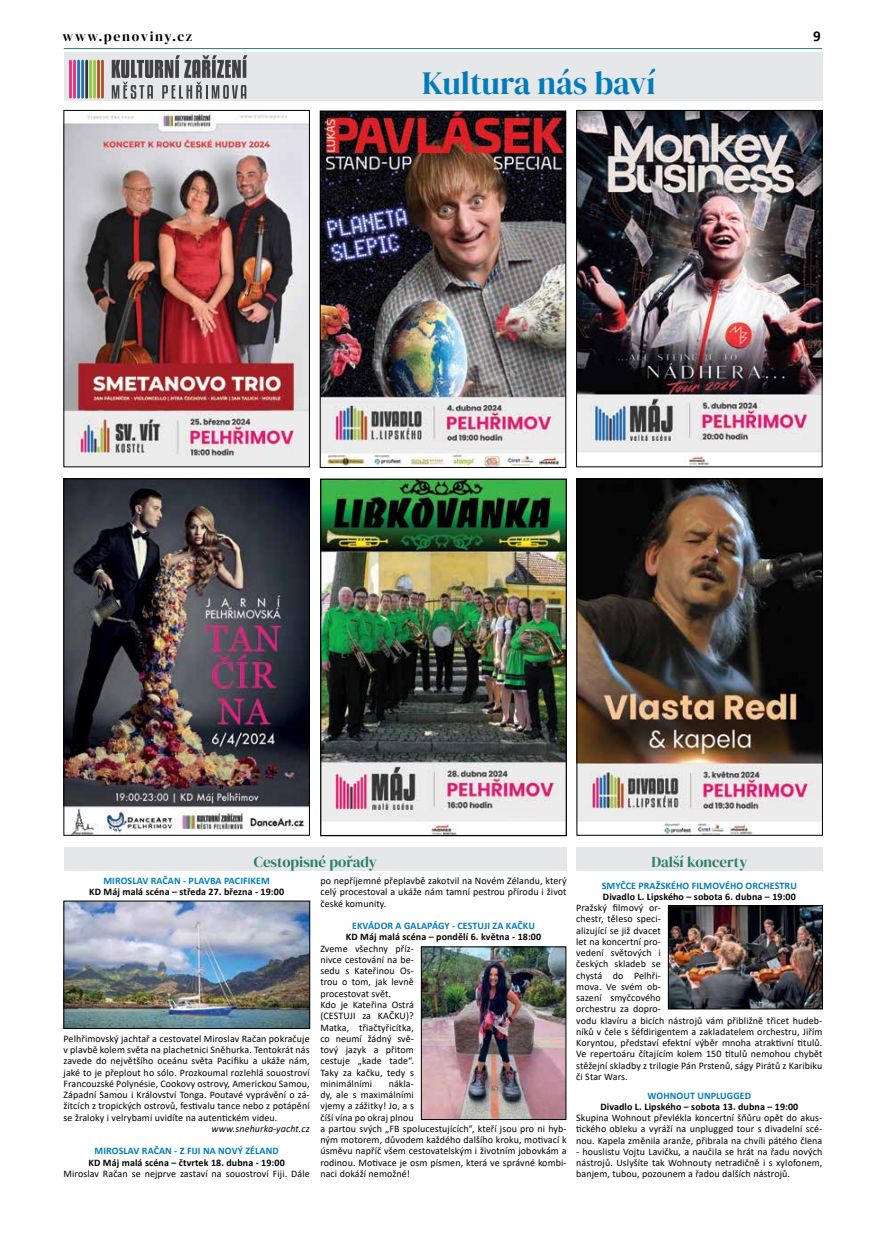
<style>
.page{position:relative;width:886px;height:1251px;background:#fff}
.page>*{position:absolute;margin:0;border:0;box-sizing:border-box;transform-origin:0 0}
.t1{font:32.5px "DM Serif Display";letter-spacing:-.005em;color:#007cbb}
.t2{font:15px "DM Serif Display";color:#287f6a}
.t3{font:700 15px "Calibri";color:#000}
.t4{font:13.75px "DM Serif Display";letter-spacing:.12em;color:#000}
.t5{font:10px/11.2px "Calibri";letter-spacing:.01em;color:#000;text-align:justify}
.t6{font:700 10px "Calibri";letter-spacing:.01em;color:#000}
.t7{font:700 10px "Calibri";letter-spacing:.01em;color:#007cbb}
.t8{font:italic 10px "Calibri";letter-spacing:.01em;color:#000}
</style>
<div class="page">
<hr style="left:64px;top:48px;width:758px;height:1px;background:#287f6a">
<div style="left:64px;top:52px;width:758px;height:49px;background:#e6e7e8"></div>
<hr style="left:85px;top:60px;width:3px;height:39px;background:#343738">
<hr style="left:101px;top:60px;width:3px;height:39px;background:#ac5225">
<hr style="left:69px;top:60px;width:3px;height:38px;background:#ee2a7b">
<hr style="left:97px;top:60px;width:3px;height:39px;background:#ac5225">
<hr style="left:73px;top:60px;width:3px;height:39px;background:#ee2a7b">
<hr style="left:93px;top:60px;width:3px;height:39px;background:#94c940;border-radius:2px">
<hr style="left:77px;top:60px;width:3px;height:39px;background:#2072b9">
<hr style="left:89px;top:60px;width:3px;height:39px;background:#94c940">
<hr style="left:81px;top:60px;width:3px;height:39px;background:#2072b9">
<svg style="left:112px;top:55px;width:136px;height:44px"></svg>
<div style="left:64px;top:847px;width:503px;height:23px;background:#e6e7e8"></div>
<img style="left:66px;top:112px;width:242px;height:353px">
<div style="left:64px;top:110px;width:246px;height:357px;border:1px solid #000"></div>
<div style="left:576px;top:847px;width:247px;height:23px;background:#e6e7e8"></div>
<img style="left:578px;top:112px;width:242px;height:353px">
<div style="left:576px;top:110px;width:246px;height:357px;border:1px solid #000"></div>
<img style="left:578px;top:480px;width:243px;height:353px">
<div style="left:576px;top:478px;width:247px;height:357px;border:1px solid #000"></div>
<img style="left:322px;top:480px;width:243px;height:354px">
<div style="left:320px;top:478px;width:247px;height:358px;border:1px solid #000"></div>
<img style="left:66px;top:480px;width:242px;height:353px">
<div style="left:64px;top:478px;width:246px;height:357px;border:1px solid #000"></div>
<img style="left:322px;top:113px;width:242px;height:353px">
<div style="left:320px;top:111px;width:246px;height:357px;border:1px solid #000"></div>
<img style="left:66px;top:903px;width:242px;height:124px">
<div style="left:64px;top:901px;width:246px;height:128px;border:1px solid #000"></div>
<img style="left:423px;top:948px;width:141px;height:170px">
<div style="left:421px;top:946px;width:145px;height:174px;border:1px solid #000"></div>
<img style="left:670px;top:907px;width:151px;height:100px">
<div style="left:668px;top:905px;width:155px;height:104px;border:1px solid #000"></div>
<h3 class="t4" style="left:63px;top:28px;width:131px">www.penoviny.cz</h3>
<h2 class="t3" style="left:813px;top:25px;width:9px">9</h2>
<h1 class="t1" style="left:422px;top:64px;width:235px">Kultura nás baví</h1>
<h2 class="t2" style="left:254px;top:853px;width:125px">Cestopisné pořady</h2>
<h2 class="t2" style="left:651px;top:853px;width:98px">Další koncerty</h2>
<p class="t7" style="left:602px;top:878px;width:197px">SMYČCE PRAŽSKÉHO FILMOVÉHO ORCHESTRU</p>
<p class="t6" style="left:603px;top:889px;width:194px">Divadlo L. Lipského – sobota 6. dubna – 19:00</p>
<p class="t5" style="left:576px;top:902px;width:248px;text-align:left">Pražský filmový or-<br>chestr, těleso speci-<br>alizující se již dvacet<br>let na koncertní pro-<br>vedení světových i<br>českých skladeb se<br>chystá do Pelhři-<br>mova. Ve svém ob-<br>sazení smyčcového<br>orchestru za dopro-<br>vodu klavíru a bicích nástrojů vám přibližně třicet hudeb&shy;níků v čele s šéfdirigentem a zakladatelem orchestru, Jiřím<br>Koryntou, představí efektní výběr mnoha atraktivní titulů.<br>Ve repertoáru čítajícím kolem 150 titulů nemohou chybět stěžejní skladby z trilogie Pán Prstenů, ságy Pirátů z Karibiku či Star Wars.</p>
<p class="t7" style="left:647px;top:1088px;width:105px">WOHNOUT UNPLUGGED</p>
<p class="t6" style="left:600px;top:1099px;width:199px">Divadlo L. Lipského – sobota 13. dubna – 19:00</p>
<p class="t5" style="left:576px;top:1112px;width:248px">Skupina Wohnout převlékla koncertní šňůru opět do akus&shy;tického obleku a vyráží na unplugged tour s divadelní scé&shy;nou. Kapela změnila aranže, přibrala na chvíli pátého člena</p>
<p class="t5" style="left:576px;top:1146px;width:248px">- houslistu Vojtu Lavičku, a naučila se hrát na řadu nových nástrojů. Uslyšíte tak Wohnouty netradičně i s xylofonem, banjem, tubou, pozounem a řadou dalších nástrojů.</p>
<p class="t7" style="left:103px;top:874px;width:168px">MIROSLAV RAČAN - PLAVBA PACIFIKEM</p>
<p class="t6" style="left:89px;top:885px;width:196px">KD Máj malá scéna – středa 27. března - 19:00</p>
<p class="t5" style="left:320px;top:875px;width:248px">po nepříjemné přeplavbě zakotvil na Novém Zélandu, který celý procestoval a ukáže nám tamní pestrou přírodu i život české komunity.</p>
<p class="t7" style="left:352px;top:919px;width:184px">EKVÁDOR A GALAPÁGY - CESTUJI ZA KAČKU</p>
<p class="t6" style="left:346px;top:930px;width:197px">KD Máj malá scéna – pondělí 6. května - 18:00</p>
<p class="t5" style="left:320px;top:942px;width:95px;text-align:left">Zveme všechny příz&shy;nivce cestování na be&shy;sedu s Kateřinou Os&shy;trou o tom, jak levně procestovat svět.<br>Kdo je Kateřina Ostrá (CESTUJI za KAČKU)?<br>Matka, třiačtyřicítka, co neumí žádný svě&shy;tový jazyk a přitom cestuje „kade tade“.<br>Taky za kačku, tedy s minimálními</p>
<p class="t5" style="left:64px;top:1032px;width:248px">Pelhřimovský jachtař a cestovatel Miroslav Račan pokračuje v plavbě kolem světa na plachetnici Sněhurka. Tentokrát nás zavede do největšího oceánu světa Pacifiku a ukáže nám, jaké to je přeplout ho sólo. Prozkoumal rozlehlá souostroví Francouzské Polynésie, Cookovy ostrovy, Americkou Samou, Západní Samou i Království Tonga. Poutavé vyprávění o zá&shy;žitcích z tropických ostrovů, festivalu tance nebo z potápění se žraloky i velrybami uvidíte na autentickém videu.</p>
<p class="t8" style="left:212px;top:1121px;width:100px">www.snehurka-yacht.cz</p>
<p class="t7" style="left:95px;top:1144px;width:186px">MIROSLAV RAČAN - Z FIJI NA NOVÝ ZÉLAND</p>
<p class="t6" style="left:89px;top:1155px;width:198px">KD Máj malá scéna – čtvrtek 18. dubna - 19:00</p>
<p class="t5" style="left:64px;top:1167px;width:248px">Miroslav Račan se nejprve zastaví na souostroví Fiji. Dále</p>
<p class="t5" style="left:320px;top:1077px;width:248px;text-align:left;text-indent:68px">nákla-<br>dy, ale s maximálními<br>vjemy a zážitky! Jo, a s<br>číší vína po okraj plnou<br>a partou svých „FB spolucestujících“, kteří jsou pro ni hyb&shy;ným motorem, důvodem každého dalšího kroku, motivací k úsměvu napříč všem cestovatelským i životním jobovkám a rodinou. Motivace je osm písmen, která ve správné kombi&shy;naci dokáží nemožné!</p>
</div>
